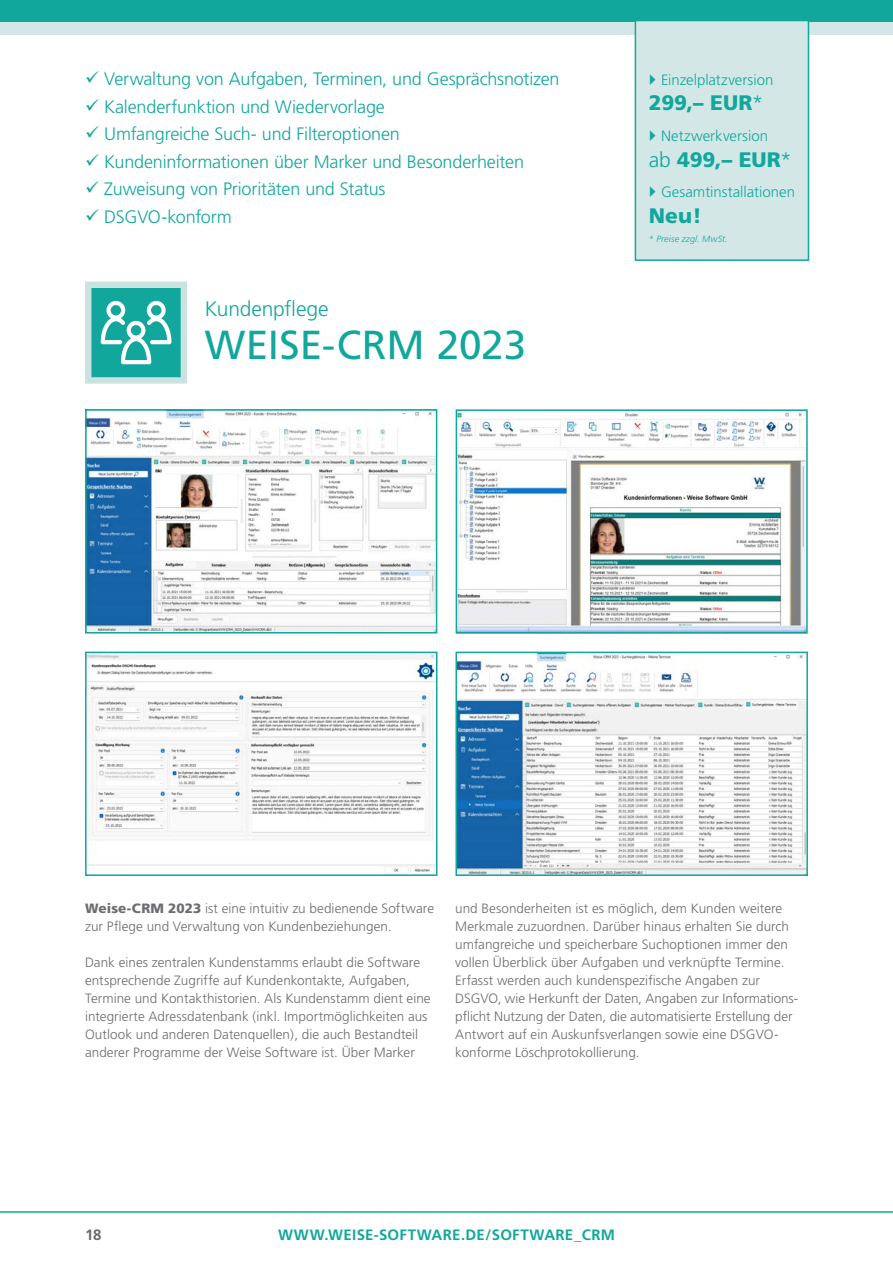
<style>
.page{position:relative;width:893px;height:1263px;background:#fff}
.page>*{position:absolute;margin:0;border:0;box-sizing:border-box;transform-origin:0 0}
.Grundschrift{font:40.5px "Frutiger";color:#12a79d}
.Brandschutznachweis{font:900 21px "Frutiger";color:#12a79d}
.Grundschrift-2{font:300 21px "Frutiger";letter-spacing:-.01em;color:#12a79d}
.Grundschrift-3{font:300 18px "Frutiger";letter-spacing:-.01em;color:#12a79d}
.Brandschutznachweis-2{font:300 15px "Frutiger";color:#12a79d}
.t1{font:700 15px "Frutiger";letter-spacing:.02em;color:#12a79d}
.t2{font:700 15px "Frutiger";color:#6c6d70}
.Brandschutznachweis-3{font:300 13.5px/18px "Frutiger";color:#6c6d70}
.Brandschutznachweis-4{font:italic 300 9px "Frutiger";letter-spacing:.015em;color:#12a79d}
.s1{font-weight:300}
.s2{font-weight:900}
</style>
<div class="page">
<div style="left:0;top:0;width:893px;height:34px;background:#d3e8e6"></div>
<div style="left:0;top:0;width:893px;height:21px;background:#12a79d"></div>
<hr style="left:0;top:1211px;width:893px;height:2px;background:#12a79d">
<img style="left:88px;top:412px;width:346px;height:218px">
<div style="left:85px;top:409px;width:352px;height:224px;border:2px solid #12a79d"></div>
<img style="left:88px;top:655px;width:346px;height:218px">
<div style="left:85px;top:652px;width:352px;height:224px;border:2px solid #12a79d"></div>
<img style="left:459px;top:412px;width:346px;height:219px">
<div style="left:456px;top:409px;width:352px;height:225px;border:2px solid #12a79d"></div>
<img style="left:458px;top:655px;width:347px;height:218px">
<div style="left:455px;top:652px;width:353px;height:224px;border:2px solid #12a79d"></div>
<svg style="left:85px;top:282px;width:102px;height:102px"></svg>
<div style="left:634px;top:21px;width:176px;height:240px;background:#d3e8e6"></div>
<p class="Grundschrift-3" style="left:85px;top:69px;width:476px">✓ Verwaltung von Aufgaben, Terminen, und Gesprächsnotizen</p>
<p class="Grundschrift-3" style="left:85px;top:96px;width:301px">✓ Kalenderfunktion und Wiedervorlage</p>
<p class="Grundschrift-3" style="left:85px;top:124px;width:316px">✓ Umfangreiche Such- und Filteroptionen</p>
<p class="Grundschrift-3" style="left:85px;top:151px;width:440px">✓ Kundeninformationen über Marker und Besonderheiten</p>
<p class="Grundschrift-3" style="left:85px;top:179px;width:302px">✓ Zuweisung von Prioritäten und Status</p>
<p class="Grundschrift-3" style="left:85px;top:207px;width:148px">✓ DSGVO-konform</p>
<p class="Grundschrift-2" style="left:205px;top:296px;width:125px">Kundenpflege</p>
<p class="Grundschrift" style="left:205px;top:321px;width:323px">WEISE-CRM 2023</p>
<p class="Brandschutznachweis-2" style="left:661px;top:71px;width:114px">Einzelplatzversion</p>
<p class="Brandschutznachweis" style="left:649px;top:90px;width:116px">299,– EUR<span class="s1">*</span></p>
<p class="Brandschutznachweis-2" style="left:661px;top:127px;width:108px">Netzwerkversion</p>
<p class="Brandschutznachweis" style="left:649px;top:146px;width:144px"><span class="s1">ab</span> 499,– EUR<span class="s1">*</span></p>
<p class="Brandschutznachweis-2" style="left:661px;top:184px;width:135px">Gesamtinstallationen</p>
<p class="Brandschutznachweis" style="left:649px;top:203px;width:54px">Neu!</p>
<p class="Brandschutznachweis-4" style="left:649px;top:234px;width:80px">* Preise zzgl. MwSt.</p>
<p class="Brandschutznachweis-3" style="left:85px;top:900px;width:351px"><span class="s2">Weise-CRM 2023</span> ist eine intuitiv zu bedienende Software zur Pflege und Verwaltung von Kundenbeziehungen.</p>
<p class="Brandschutznachweis-3" style="left:85px;top:954px;width:347px">Dank eines zentralen Kundenstamms erlaubt die Software entsprechende Zugriffe auf Kundenkontakte, Aufgaben, Termine und Kontakthistorien. Als Kundenstamm dient eine integrierte Adressdatenbank (inkl. Importmöglichkeiten aus Outlook und anderen Datenquellen), die auch Bestandteil anderer Programme der Weise Software ist. Über Marker</p>
<p class="Brandschutznachweis-3" style="left:455px;top:900px;width:344px">und Besonderheiten ist es möglich, dem Kunden weitere Merkmale zuzuordnen. Darüber hinaus erhalten Sie durch umfangreiche und speicherbare Suchoptionen immer den vollen Überblick über Aufgaben und verknüpfte Termine.<br>Erfasst werden auch kundenspezifische Angaben zur DSGVO, wie Herkunft der Daten, Angaben zur Informations&shy;pflicht Nutzung der Daten, die automatisierte Erstellung der Antwort auf ein Auskunfsverlangen sowie eine DSGVO&shy;konforme Löschprotokollierung.</p>
<p class="t2" style="left:85px;top:1226px;width:18px">18</p>
<p class="t1" style="left:278px;top:1226px;width:338px">WWW.WEISE-SOFTWARE.DE/SOFTWARE_CRM</p>
</div>
